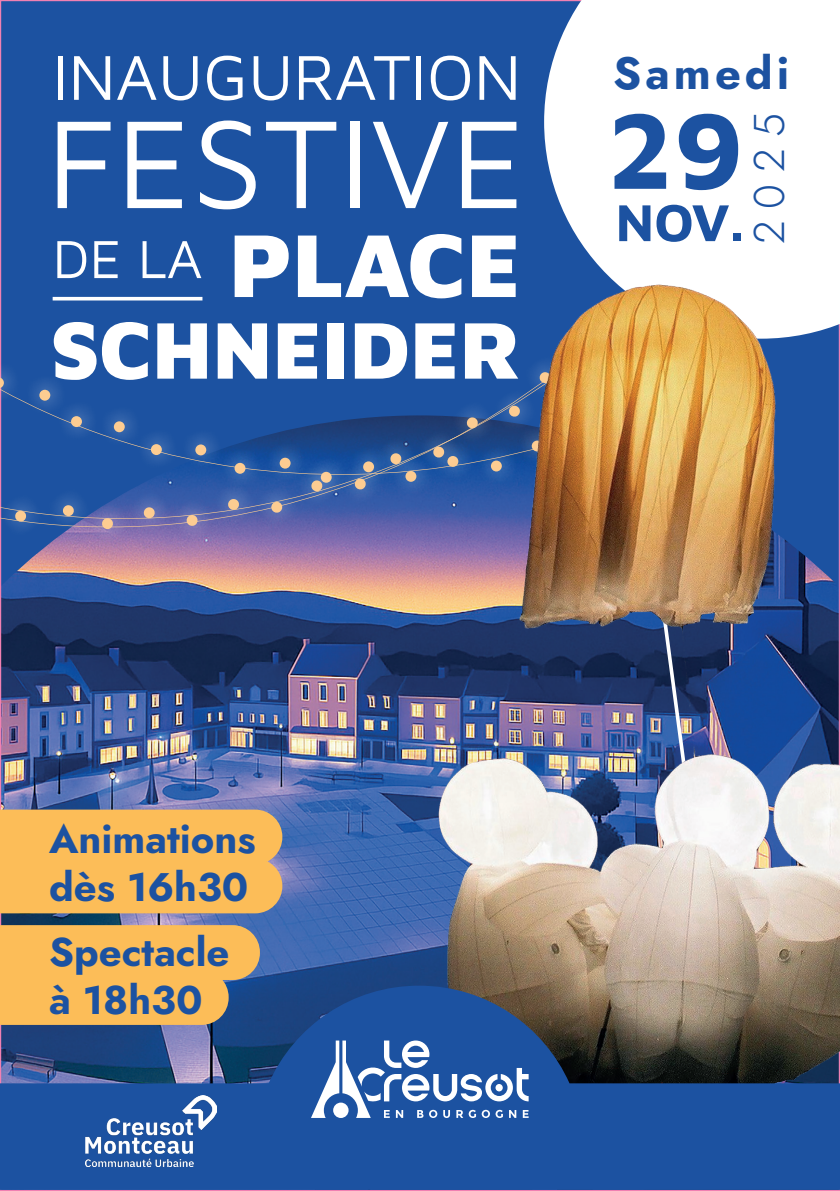
<style>
.page{position:relative;width:840px;height:1191px;background:#fff}
.page>*{position:absolute;margin:0;border:0;box-sizing:border-box;transform-origin:0 0}
.t1{font:129.4px "Maven Pro";color:#fff}
.t2{font:700 110.4px "Maven Pro";color:#1c52a1}
.t3{font:900 92.2px "Maven Pro";color:#fff}
.t4{font:900 82.8px "Maven Pro";color:#fff}
.t5{font:65.4px "Maven Pro";color:#fff}
.t6{font:55.4px "Maven Pro";color:#fff}
.t7{font:700 53.6px "Maven Pro";color:#1c52a1}
.t8{font:700 45.2px "Jost";letter-spacing:.09em;color:#1c52a1}
.t9{font:300 42.8px "Jost";color:#1c52a1}
.t10{font:700 40px "Jost";color:#1c52a1}
</style>
<div class="page">
<div style="left:1px;top:1px;width:837px;height:1189px;background:#1c52a1"></div>
<img style="left:2px;top:554px;width:426px;height:431px">
<svg style="left:0;top:172px;width:428px;height:382px"></svg>
<div style="left:544px;top:0;width:294px;height:263px;background:#fff"></div>
<img style="left:428px;top:263px;width:411px;height:722px">
<svg style="left:0;top:985px;width:839px;height:204px"></svg>
<svg style="left:311px;top:1040px;width:217px;height:78px"></svg>
<img style="left:86px;top:1095px;width:131px;height:71px">
<div style="left:0;top:809px;width:282px;height:104px;background:#fcbd58"></div>
<svg style="left:0;top:925px;width:260px;height:100px;background:#ebb45c"></svg>
<p class="t5" style="left:53px;top:32px;width:470px">INAUGURATION</p>
<p class="t8" style="left:613px;top:43px;width:177px">Samedi</p>
<p class="t1" style="left:47px;top:75px;width:480px">FESTIVE</p>
<p class="t2" style="left:606px;top:75px;width:138px">29</p>
<p class="t7" style="left:615px;top:186px;width:130px">NOV.</p>
<p class="t6" style="left:53px;top:221px;width:151px">DE LA</p>
<p class="t3" style="left:228px;top:202px;width:294px">PLACE</p>
<p class="t4" style="left:51px;top:293px;width:471px">SCHNEIDER</p>
<p class="t9" style="left:739px;top:244px;width:132px;rotate:-90deg">2025</p>
<p class="t10" style="left:49px;top:811px;width:208px">Animations</p>
<p class="t10" style="left:49px;top:859px;width:201px">dès 16h30</p>
<p class="t10" style="left:49px;top:925px;width:182px">Spectacle</p>
<p class="t10" style="left:49px;top:972px;width:155px">à 18h30</p>
</div>
